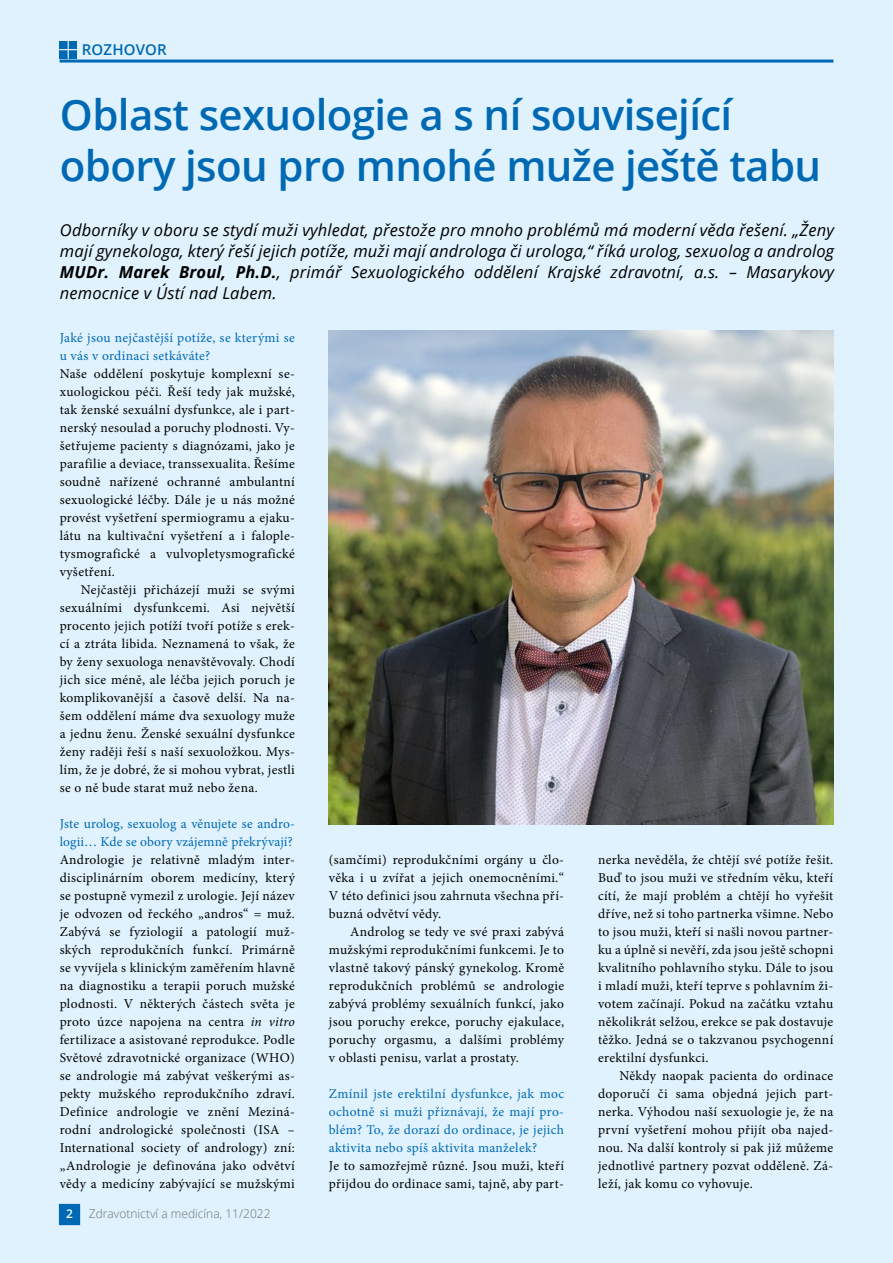
<style>
.page{position:relative;width:893px;height:1263px;background:#dff2fd}
.page>*{position:absolute;margin:0;border:0;box-sizing:border-box;transform-origin:0 0}
.t1{font:600 42px/51px "Open Sans";letter-spacing:-.015em;color:#0069b4}
.t2{font:italic 16.5px/21px "Open Sans";letter-spacing:.01em;color:#000;text-align:justify}
.t3{font:600 15px "Open Sans";letter-spacing:.01em;color:#0069b4}
.t4{font:13.5px/18px "Minion Pro";letter-spacing:.025em;color:#000;text-align:justify}
.t5{font:13.5px/18px "Minion Pro";letter-spacing:.02em;color:#0069b4}
.t6{font:300 12px "Open Sans";color:#706f6f}
.t7{font:600 12px "Open Sans";color:#fff}
.s1{font-weight:700}
.s2{font-style:italic}
</style>
<div class="page">
<div style="left:59px;top:1204px;width:21px;height:21px;background:#0069b4"></div>
<hr style="left:60px;top:60px;width:773px;height:3px;background:#0069b4">
<svg style="left:59px;top:41px;width:18px;height:18px"></svg>
<img style="left:329px;top:331px;width:504px;height:494px">
<p class="t3" style="left:82px;top:39px;width:86px">ROZHOVOR</p>
<h1 class="t1" style="left:60px;top:88px;width:763px">Oblast sexuologie a s ní související obory jsou pro mnohé muže ještě tabu</h1>
<p class="t2" style="left:60px;top:219px;width:776px">Odborníky v oboru se stydí muži vyhledat, přestože pro mnoho problémů má moderní věda řešení. „Ženy mají gynekologa, který řeší jejich potíže, muži mají androloga či urologa,“ říká urolog, sexuolog a androlog <span class="s1">MUDr. Marek Broul, Ph.D.</span>, primář Sexuologického oddělení Krajské zdravotní, a.s. – Masarykovy nemocnice v Ústí nad Labem.</p>
<p class="t5" style="left:60px;top:329px;width:237px">Jaké jsou nejčastější potíže, se kterými se u vás v ordinaci setkáváte?</p>
<p class="t4" style="left:60px;top:365px;width:237px">Naše oddělení poskytuje komplexní se&shy;xuologickou péči. Řeší tedy jak mužské, tak ženské sexuální dysfunkce, ale i part&shy;nerský nesoulad a poruchy plodnosti. Vy&shy;šetřujeme pacienty s diagnózami, jako je parafilie a deviace, transsexualita. Řešíme soudně nařízené ochranné ambulantní sexuologické léčby. Dále je u nás možné provést vyšetření spermiogramu a ejaku&shy;látu na kultivační vyšetření a i falople&shy;tysmografické a vulvopletysmografické vyšetření.</p>
<p class="t4" style="left:60px;top:581px;width:237px;text-indent:21px">Nejčastěji přicházejí muži se svými sexuálními dysfunkcemi. Asi největší procento jejich potíží tvoří potíže s erek&shy;cí a ztráta libida. Neznamená to však, že by ženy sexuologa nenavštěvovaly. Chodí jich sice méně, ale léčba jejich poruch je komplikovanější a časově delší. Na na&shy;šem oddělení máme dva sexuology muže a jednu ženu. Ženské sexuální dysfunkce ženy raději řeší s naší sexuoložkou. Mys&shy;lím, že je dobré, že si mohou vybrat, jestli se o ně bude starat muž nebo žena.</p>
<p class="t5" style="left:60px;top:815px;width:237px">Jste urolog, sexuolog a věnujete se andro&shy;logii… Kde se obory vzájemně překrývají?</p>
<p class="t4" style="left:60px;top:851px;width:237px">Andrologie je relativně mladým inter&shy;disciplinárním oborem medicíny, který se postupně vymezil z urologie. Její název je odvozen od řeckého „andros“ = muž.<br>Zabývá se fyziologií a patologií muž&shy;ských reprodukčních funkcí. Primárně se vyvíjela s klinickým zaměřením hlavně na diagnostiku a terapii poruch mužské plodnosti. V některých částech světa je proto úzce napojena na centra <span class="s2">in vitro </span>fertilizace a asistované reprodukce. Podle Světové zdravotnické organizace (WHO) se andrologie má zabývat veškerými as&shy;pekty mužského reprodukčního zdraví.<br>Definice andrologie ve znění Meziná&shy;rodní andrologické společnosti (ISA – International society of andrology) zní: „Andrologie je definována jako odvětví vědy a medicíny zabývající se mužskými</p>
<p class="t4" style="left:329px;top:851px;width:237px">(samčími) reprodukčními orgány u člo&shy;věka i u zvířat a jejich onemocněními.“ V této definici jsou zahrnuta všechna pří&shy;buzná odvětví vědy.</p>
<p class="t4" style="left:598px;top:850px;width:237px">nerka nevěděla, že chtějí své potíže řešit.<br>Buď to jsou muži ve středním věku, kteří cítí, že mají problém a chtějí ho vyřešit dříve, než si toho partnerka všimne. Nebo to jsou muži, kteří si našli novou partner&shy;ku a úplně si nevěří, zda jsou ještě schopni kvalitního pohlavního styku. Dále to jsou i mladí muži, kteří teprve s pohlavním ži&shy;votem začínají. Pokud na začátku vztahu několikrát selžou, erekce se pak dostavuje těžko. Jedná se o takzvanou psychogenní erektilní dysfunkci.</p>
<p class="t4" style="left:598px;top:1066px;width:237px;text-indent:21px">Někdy naopak pacienta do ordinace doporučí či sama objedná jejich part&shy;nerka. Výhodou naší sexuologie je, že na první vyšetření mohou přijít oba najed&shy;nou. Na další kontroly si pak již můžeme jednotlivé partnery pozvat odděleně. Zá&shy;leží, jak komu co vyhovuje.</p>
<p class="t4" style="left:329px;top:923px;width:237px;text-indent:21px">Androlog se tedy ve své praxi zabývá mužskými reprodukčními funkcemi. Je to vlastně takový pánský gynekolog. Kromě reprodukčních problémů se andrologie zabývá problémy sexuálních funkcí, jako jsou poruchy erekce, poruchy ejakulace, poruchy orgasmu, a dalšími problémy v oblasti penisu, varlat a prostaty.</p>
<p class="t5" style="left:329px;top:1085px;width:237px;text-align:justify">Zmínil jste erektilní dysfunkce, jak moc ochotně si muži přiznávají, že mají pro&shy;blém? To, že dorazí do ordinace, je jejich aktivita nebo spíš aktivita manželek?</p>
<p class="t4" style="left:329px;top:1156px;width:237px">Je to samozřejmě různé. Jsou muži, kteří přijdou do ordinace sami, tajně, aby part-</p>
<p class="t7" style="left:66px;top:1206px;width:8px">2</p>
<p class="t6" style="left:89px;top:1206px;width:183px">Zdravotnictví a medicína, 11/2022</p>
</div>
